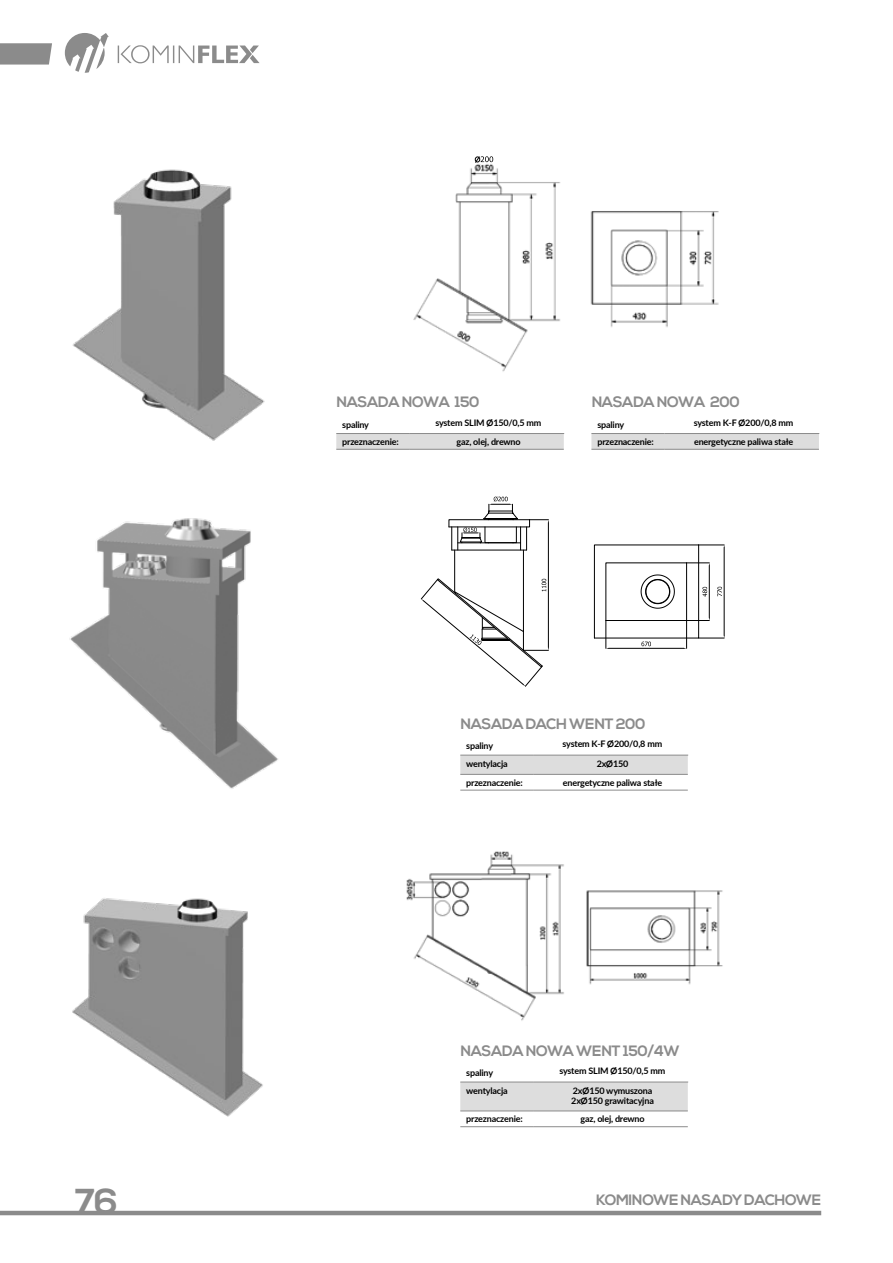
<style>
.page{position:relative;width:893px;height:1263px;background:#fff}
.page>*{position:absolute;margin:0;border:0;box-sizing:border-box;transform-origin:0 0}
.t1{font:700 36px "Nexa";color:#8b8b8b}
.t2{font:700 15px "Nexa";letter-spacing:-.03em;color:#8b8b8b}
.t3{font:700 9px/10.8px "Lato";letter-spacing:-.02em;color:#000}
.s1{font-family:"Nexa"}
</style>
<div class="page">
<svg style="left:118px;top:45px;width:142px;height:18px"></svg>
<svg style="left:65px;top:33px;width:44px;height:40px"></svg>
<svg style="left:0;top:43px;width:52px;height:22px"></svg>
<hr style="left:0;top:1211px;width:821px;height:4px;background:#8b8b8b">
<img style="left:406px;top:851px;width:158px;height:170px">
<img style="left:586px;top:890px;width:137px;height:95px">
<img style="left:72px;top:898px;width:191px;height:219px">
<img style="left:72px;top:169px;width:193px;height:272px">
<img style="left:69px;top:518px;width:209px;height:271px">
<img style="left:413px;top:158px;width:148px;height:214px">
<img style="left:590px;top:211px;width:129px;height:116px">
<svg style="left:475px;top:156px;width:18px;height:7px"></svg>
<svg style="left:421px;top:496px;width:128px;height:191px"></svg>
<svg style="left:594px;top:544px;width:131px;height:105px"></svg>
<div style="left:460px;top:1081px;width:228px;height:29px;background:#ddd"></div>
<hr style="left:460px;top:1082px;width:73px;height:1px;background:#8b8b8b">
<hr style="left:533px;top:1082px;width:155px;height:1px;background:#8b8b8b">
<hr style="left:460px;top:1110px;width:73px;height:1px;background:#8b8b8b">
<hr style="left:533px;top:1110px;width:155px;height:1px;background:#8b8b8b">
<hr style="left:460px;top:1126px;width:73px;height:1px;background:#8b8b8b">
<hr style="left:533px;top:1126px;width:155px;height:1px;background:#8b8b8b">
<svg style="left:460px;top:754px;width:228px;height:20px;background:#dbdbdb"></svg>
<hr style="left:460px;top:755px;width:73px;height:1px;background:#8b8b8b">
<hr style="left:533px;top:755px;width:155px;height:1px;background:#8b8b8b">
<hr style="left:460px;top:774px;width:73px;height:1px;background:#8b8b8b">
<hr style="left:533px;top:774px;width:155px;height:1px;background:#8b8b8b">
<hr style="left:460px;top:790px;width:73px;height:1px;background:#8b8b8b">
<hr style="left:533px;top:790px;width:155px;height:1px;background:#8b8b8b">
<svg style="left:591px;top:434px;width:228px;height:15px;background:#dbdbdb"></svg>
<hr style="left:591px;top:433px;width:73px;height:1px;background:#8b8b8b">
<hr style="left:664px;top:433px;width:155px;height:1px;background:#8b8b8b">
<hr style="left:591px;top:449px;width:73px;height:1px;background:#8b8b8b">
<hr style="left:664px;top:449px;width:155px;height:1px;background:#8b8b8b">
<svg style="left:336px;top:434px;width:228px;height:15px;background:#dbdbdb"></svg>
<hr style="left:336px;top:433px;width:73px;height:1px;background:#8b8b8b">
<hr style="left:409px;top:433px;width:155px;height:1px;background:#8b8b8b">
<hr style="left:336px;top:449px;width:73px;height:1px;background:#8b8b8b">
<hr style="left:409px;top:449px;width:155px;height:1px;background:#8b8b8b">
<p class="t2" style="left:337px;top:393px;width:145px">NASADA NOWA 150</p>
<p class="t3" style="left:342px;top:418px;width:28px">spaliny</p>
<p class="t3" style="left:435px;top:417px;width:108px">system SLIM <span class="s1">Ø</span>150/0,5 mm</p>
<p class="t3" style="left:342px;top:436px;width:58px">przeznaczenie:</p>
<p class="t3" style="left:456px;top:436px;width:66px">gaz, olej, drewno</p>
<p class="t2" style="left:592px;top:393px;width:150px">NASADA NOWA 200</p>
<p class="t3" style="left:597px;top:418px;width:28px">spaliny</p>
<p class="t3" style="left:694px;top:417px;width:101px">system K-F <span class="s1">Ø</span>200/0,8 mm</p>
<p class="t3" style="left:597px;top:436px;width:58px">przeznaczenie:</p>
<p class="t3" style="left:694px;top:436px;width:101px">energetyczne paliwa stałe</p>
<p class="t2" style="left:461px;top:715px;width:187px">NASADA DACH WENT 200</p>
<p class="t3" style="left:466px;top:740px;width:28px">spaliny</p>
<p class="t3" style="left:563px;top:738px;width:101px">system K-F <span class="s1">Ø</span>200/0,8 mm</p>
<p class="t3" style="left:466px;top:757px;width:43px">wentylacja</p>
<p class="t3" style="left:597px;top:757px;width:33px">2x<span class="s1">Ø</span>150</p>
<p class="t3" style="left:466px;top:777px;width:58px">przeznaczenie:</p>
<p class="t3" style="left:563px;top:777px;width:101px">energetyczne paliwa stałe</p>
<p class="t2" style="left:461px;top:1042px;width:221px">NASADA NOWA WENT 150/4W</p>
<p class="t3" style="left:466px;top:1067px;width:28px">spaliny</p>
<p class="t3" style="left:559px;top:1065px;width:108px">system SLIM <span class="s1">Ø</span>150/0,5 mm</p>
<p class="t3" style="left:466px;top:1084px;width:43px">wentylacja</p>
<p class="t3" style="left:571px;top:1084px;width:84px">2x<span class="s1">Ø</span>150 wymuszona<br>2x<span class="s1">Ø</span>150 grawitacyjna</p>
<p class="t3" style="left:466px;top:1113px;width:58px">przeznaczenie:</p>
<p class="t3" style="left:580px;top:1113px;width:66px">gaz, olej, drewno</p>
<p class="t1" style="left:75px;top:1180px;width:45px">76</p>
<p class="t2" style="left:596px;top:1191px;width:226px">KOMINOWE NASADY DACHOWE</p>
</div>
